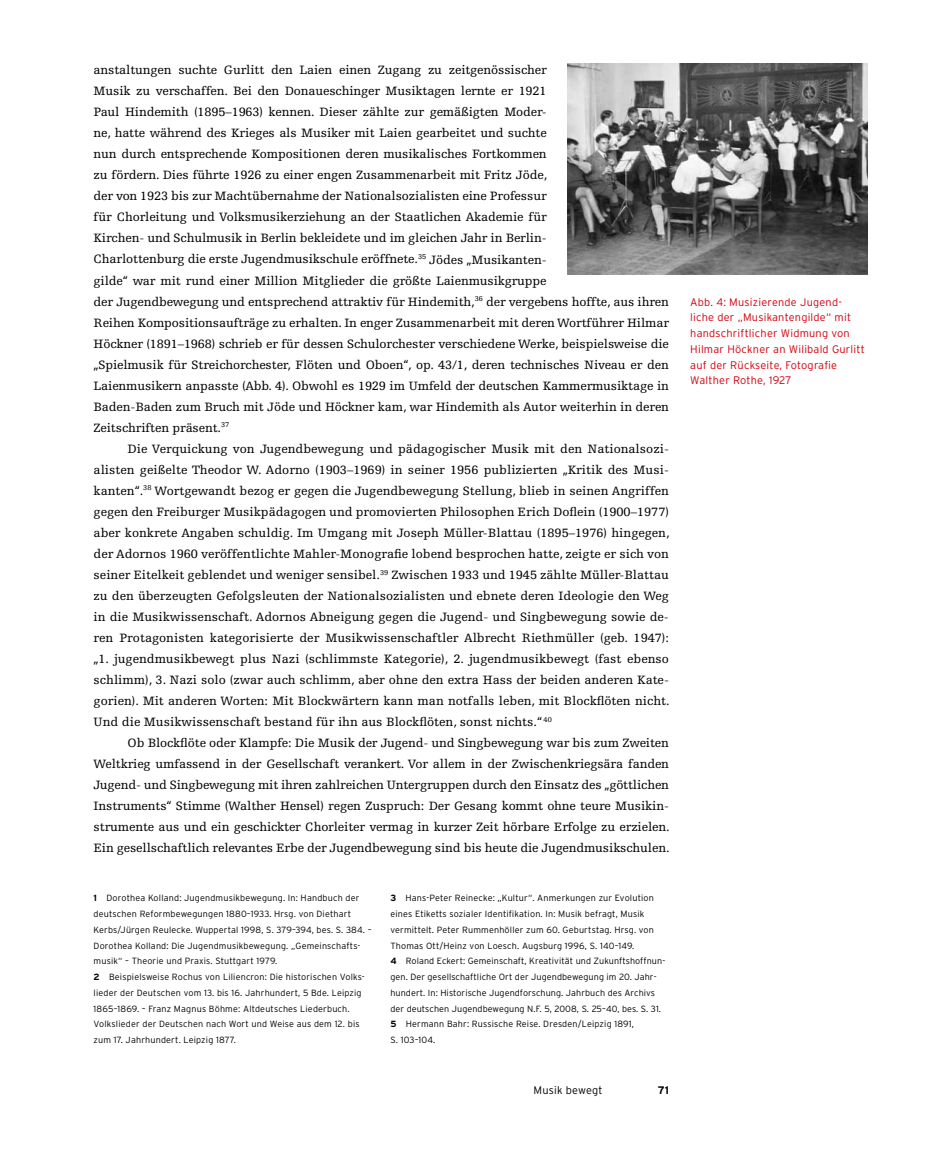
<style>
.page{position:relative;width:936px;height:1149px;background:#fff}
.page>*{position:absolute;margin:0;border:0;box-sizing:border-box;transform-origin:0 0}
.t1{font:12.75px/21px "Egyptienne F";letter-spacing:-.01em;color:#000;text-align:justify}
.t2{font:300 10.95px/15.8px "Interstate";letter-spacing:.02em;color:#d1000d}
.t3{font:300 10.95px "Interstate";letter-spacing:.02em;color:#000}
.t4{font:700 10.95px "Interstate";color:#000}
.t5{font:300 9px/15.8px "Interstate";letter-spacing:.02em;color:#000}
.s1{font-weight:700}
</style>
<div class="page">
<img style="left:568px;top:64px;width:299px;height:210px">
<p class="t1" style="left:94px;top:60px;width:577px;text-align:left">anstaltungen suchte Gurlitt den Laien einen Zugang zu zeitgenössischer<br>Musik zu verschaffen. Bei den Donaueschinger Musiktagen lernte er 1921<br>Paul Hindemith (1895–1963) kennen. Dieser zählte zur gemäßigten Moder-<br>ne, hatte während des Krieges als Musiker mit Laien gearbeitet und suchte<br>nun durch entsprechende Kompositionen deren musikalisches Fortkommen<br>zu fördern. Dies führte 1926 zu einer engen Zusammenarbeit mit Fritz Jöde,<br>der von 1923 bis zur Machtübernahme der Nationalsozialisten eine Professur<br>für Chorleitung und Volksmusikerziehung an der Staatlichen Akademie für<br>Kirchen- und Schulmusik in Berlin bekleidete und im gleichen Jahr in Berlin-<br>Charlottenburg die erste Jugendmusikschule eröffnete.<sup>35</sup> Jödes „Musikanten-<br>gilde“ war mit rund einer Million Mitglieder die größte Laienmusikgruppe<br>der Jugendbewegung und entsprechend attraktiv für Hindemith,<sup>36</sup> der vergebens hoffte, aus ihren Reihen Kompositionsaufträge zu erhalten. In enger Zusammenarbeit mit deren Wortführer Hilmar Höckner (1891–1968) schrieb er für dessen Schulorchester verschiedene Werke, beispielsweise die „Spielmusik für Streichorchester, Flöten und Oboen“, op. 43/1, deren technisches Niveau er den Laienmusikern anpasste (Abb. 4). Obwohl es 1929 im Umfeld der deutschen Kammermusiktage in Baden-Baden zum Bruch mit Jöde und Höckner kam, war Hindemith als Autor weiterhin in deren Zeitschriften präsent.<sup>37</sup></p>
<p class="t1" style="left:94px;top:438px;width:577px;text-indent:34px">Die Verquickung von Jugendbewegung und pädagogischer Musik mit den Nationalsozi&shy;alisten geißelte Theodor W. Adorno (1903–1969) in seiner 1956 publizierten „Kritik des Musi&shy;kanten“.<sup>38</sup> Wortgewandt bezog er gegen die Jugendbewegung Stellung, blieb in seinen Angriffen gegen den Freiburger Musikpädagogen und promovierten Philosophen Erich Doflein (1900–1977) aber konkrete Angaben schuldig. Im Umgang mit Joseph Müller-Blattau (1895–1976) hingegen, der Adornos 1960 veröffentlichte Mahler-Monografie lobend besprochen hatte, zeigte er sich von seiner Eitelkeit geblendet und weniger sensibel.<sup>39</sup> Zwischen 1933 und 1945 zählte Müller-Blattau zu den überzeugten Gefolgsleuten der Nationalsozialisten und ebnete deren Ideologie den Weg in die Musikwissenschaft. Adornos Abneigung gegen die Jugend- und Singbewegung sowie de&shy;ren Protagonisten kategorisierte der Musikwissenschaftler Albrecht Riethmüller (geb. 1947): „1. jugendmusikbewegt plus Nazi (schlimmste Kategorie), 2. jugendmusikbewegt (fast ebenso schlimm), 3. Nazi solo (zwar auch schlimm, aber ohne den extra Hass der beiden anderen Kate&shy;gorien). Mit anderen Worten: Mit Blockwärtern kann man notfalls leben, mit Blockflöten nicht.<br>Und die Musikwissenschaft bestand für ihn aus Blockflöten, sonst nichts.“ <sup>40</sup></p>
<p class="t1" style="left:94px;top:732px;width:577px;text-indent:34px">Ob Blockflöte oder Klampfe: Die Musik der Jugend- und Singbewegung war bis zum Zweiten Weltkrieg umfassend in der Gesellschaft verankert. Vor allem in der Zwischenkriegsära fanden Jugend- und Singbewegung mit ihren zahlreichen Untergruppen durch den Einsatz des „göttlichen Instruments“ Stimme (Walther Hensel) regen Zuspruch: Der Gesang kommt ohne teure Musikin&shy;strumente aus und ein geschickter Chorleiter vermag in kurzer Zeit hörbare Erfolge zu erzielen.<br>Ein gesellschaftlich relevantes Erbe der Jugendbewegung sind bis heute die Jugendmusikschulen.</p>
<p class="t5" style="left:94px;top:889px;width:279px"><span class="s1">1</span> Dorothea Kolland: Jugendmusikbewegung. In: Handbuch der deutschen Reformbewegungen 1880–1933. Hrsg. von Diethart Kerbs/Jürgen Reulecke. Wuppertal 1998, S. 379–394, bes. S. 384. – Dorothea Kolland: Die Jugendmusikbewegung. „Gemeinschafts&shy;musik“ – Theorie und Praxis. Stuttgart 1979.<br><span class="s1">2</span> Beispielsweise Rochus von Liliencron: Die historischen Volks&shy;lieder der Deutschen vom 13. bis 16. Jahrhundert, 5 Bde. Leipzig 1865–1869. – Franz Magnus Böhme: Altdeutsches Liederbuch.<br>Volkslieder der Deutschen nach Wort und Weise aus dem 12. bis zum 17. Jahrhundert. Leipzig 1877.</p>
<p class="t5" style="left:390px;top:889px;width:276px"><span class="s1">3</span> Hans-Peter Reinecke: „Kultur“. Anmerkungen zur Evolution eines Etiketts sozialer Identifikation. In: Musik befragt, Musik vermittelt. Peter Rummenhöller zum 60. Geburtstag. Hrsg. von Thomas Ott/Heinz von Loesch. Augsburg 1996, S. 140–149.<br><span class="s1">4</span> Roland Eckert: Gemeinschaft, Kreativität und Zukunftshoffnun&shy;gen. Der gesellschaftliche Ort der Jugendbewegung im 20. Jahr&shy;hundert. In: Historische Jugendforschung. Jahrbuch des Archivs der deutschen Jugendbewegung N.F. 5, 2008, S. 25–40, bes. S. 31.<br><span class="s1">5</span> Hermann Bahr: Russische Reise. Dresden/Leipzig 1891,<br>S. 103–104.</p>
<p class="t3" style="left:533px;top:1083px;width:71px">Musik bewegt</p>
<p class="t4" style="left:657px;top:1083px;width:13px">71</p>
<p class="t2" style="left:690px;top:293px;width:176px">Abb. 4: Musizierende Jugend&shy;liche der „Musikantengilde“ mit handschriftlicher Widmung von<br>Hilmar Höckner an Wilibald Gurlitt auf der Rückseite, Fotografie<br>Walther Rothe, 1927</p>
</div>
